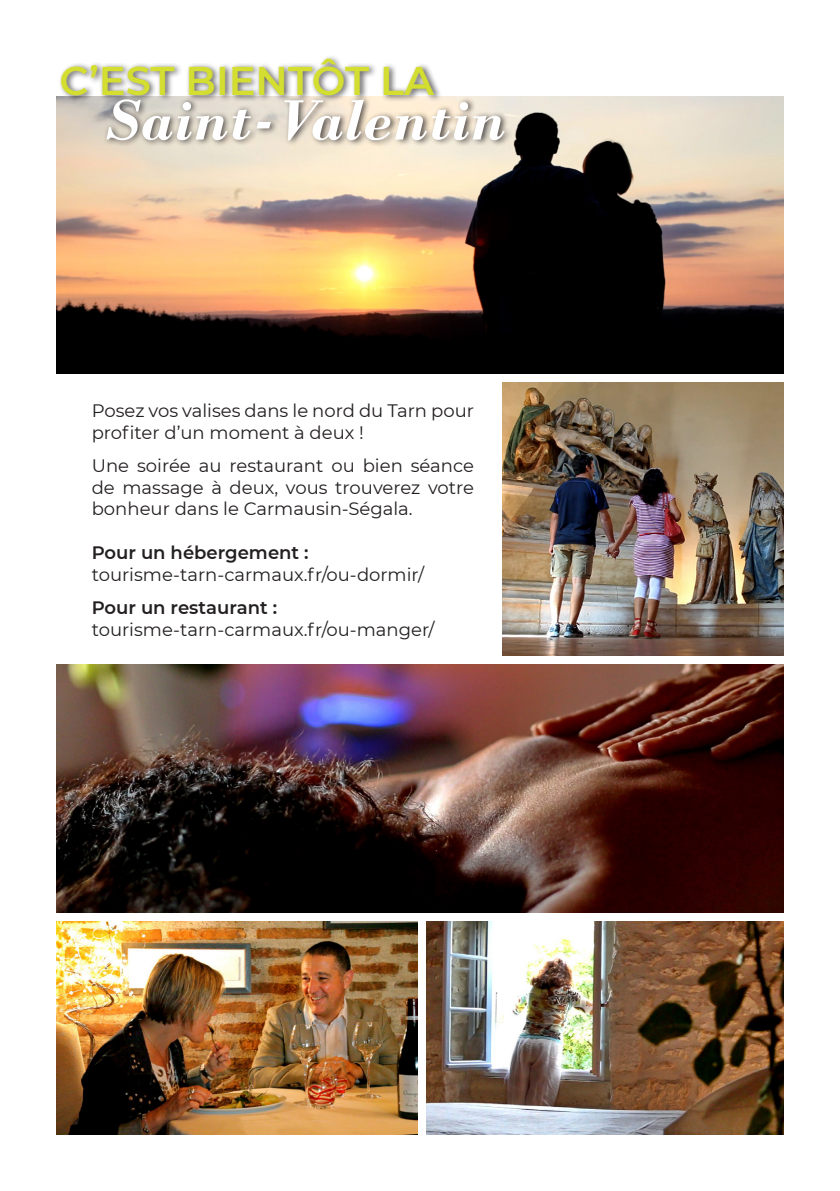
<style>
.page{position:relative;width:840px;height:1191px;background:#fff}
.page>*{position:absolute;margin:0;border:0;box-sizing:border-box;transform-origin:0 0}
.t1{font:italic 700 60px "Bodoni";color:#fff}
.t2{font:600 40px "Montserrat";color:#d3de30}
.t3{font:18px/21.6px "Montserrat";color:#231f20}
.t4{font:600 18px "Montserrat";color:#231f20}
</style>
<div class="page">
<img style="left:57px;top:96px;width:725px;height:278px">
<div style="left:58px;top:54px;width:384px;height:49px;background:#231f20;opacity:.75"></div>
<div style="left:103px;top:95px;width:409px;height:52px;background:#231f20;opacity:.75"></div>
<img style="left:57px;top:664px;width:725px;height:248px">
<img style="left:502px;top:383px;width:280px;height:272px">
<img style="left:57px;top:921px;width:360px;height:213px">
<img style="left:426px;top:921px;width:356px;height:213px">
<p class="t2" style="left:60px;top:53px;width:376px">C’EST BIENTÔT LA</p>
<p class="t1" style="left:102px;top:84px;width:405px">Saint-Valentin</p>
<p class="t3" style="left:92px;top:399px;width:383px">Posez vos valises dans le nord du Tarn pour profiter d’un moment à deux !</p>
<p class="t3" style="left:92px;top:454px;width:383px;text-align:justify">Une soirée au restaurant ou bien séance de massage à deux, vous trouverez votre bonheur dans le Carmausin-Ségala.</p>
<p class="t4" style="left:92px;top:540px;width:218px">Pour un hébergement :</p>
<p class="t3" style="left:92px;top:563px;width:333px">tourisme-tarn-carmaux.fr/ou-dormir/</p>
<p class="t4" style="left:92px;top:595px;width:187px">Pour un restaurant :</p>
<p class="t3" style="left:92px;top:618px;width:344px">tourisme-tarn-carmaux.fr/ou-manger/</p>
</div>
